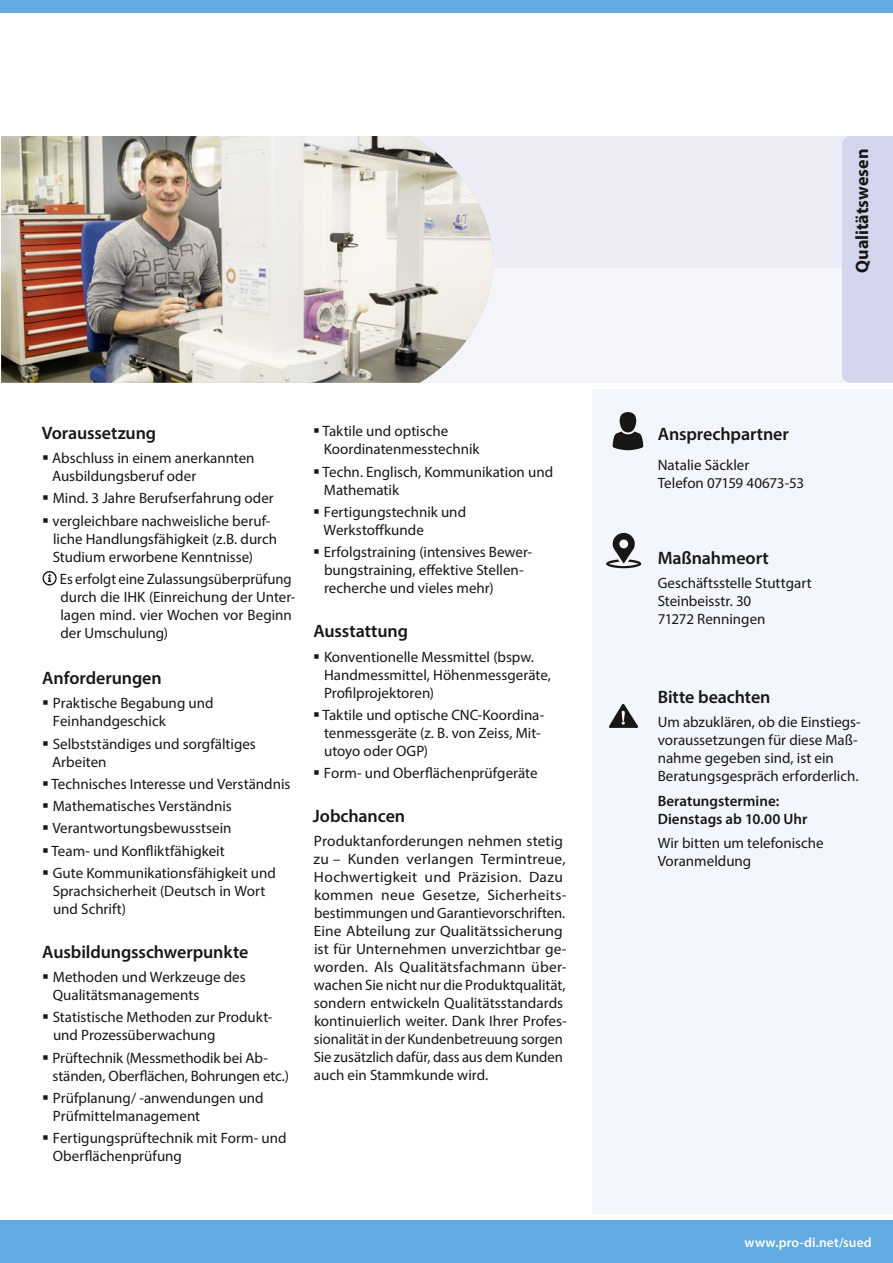
<style>
.page{position:relative;width:893px;height:1263px;background:#fff}
.page>*{position:absolute;margin:0;border:0;box-sizing:border-box;transform-origin:0 0}
.t1{font:600 18px "Myriad Pro";letter-spacing:-.005em;color:#181715}
.t2{font:700 18px "Myriad Pro";color:#181715}
.t3{font:15px/18px "Myriad Pro";color:#181715}
.t4{font:600 15px/18px "Myriad Pro";color:#181715}
.t5{font:600 13.5px "Myriad Pro";letter-spacing:.01em;color:#fff}
</style>
<div class="page">
<div style="left:592px;top:389px;width:301px;height:825px;background:#f3f7fd"></div>
<div style="left:1px;top:136px;width:892px;height:247px;background:#f4f5fb"></div>
<div style="left:1px;top:136px;width:892px;height:132px;background:#ecedf7"></div>
<img style="left:1px;top:136px;width:492px;height:247px">
<svg style="left:613px;top:412px;width:30px;height:38px"></svg>
<svg style="left:606px;top:533px;width:35px;height:35px"></svg>
<svg style="left:609px;top:704px;width:29px;height:24px"></svg>
<svg style="left:43px;top:571px;width:14px;height:14px"></svg>
<div style="left:0;top:0;width:893px;height:13px;background:#62aae2"></div>
<div style="left:0;top:1220px;width:893px;height:43px;background:#62aae2"></div>
<div style="left:842px;top:136px;width:51px;height:247px;background:#d4d6ed"></div>
<p class="t1" style="left:42px;top:421px;width:116px">Voraussetzung</p>
<p class="t3" style="left:52px;top:449px;width:204px">Abschluss in einem anerkannten<br>Ausbildungsberuf oder</p>
<p class="t3" style="left:53px;top:487px;width:223px;line-height:22.2px">Mind. 3 Jahre Berufserfahrung oder vergleichbare nachweisliche beruf-</p>
<p class="t3" style="left:53px;top:529px;width:226px">liche Handlungsfähigkeit (z.B. durch<br>Studium erworbene Kenntnisse)</p>
<p class="t3" style="left:60px;top:570px;width:237px">Es erfolgt eine Zulassungsüberprüfung durch die IHK (Einreichung der Unter&shy;lagen mind. vier Wochen vor Beginn der Umschulung)</p>
<p class="t1" style="left:42px;top:666px;width:121px">Anforderungen</p>
<p class="t3" style="left:53px;top:694px;width:162px">Praktische Begabung und<br>Feinhandgeschick</p>
<p class="t3" style="left:52px;top:734px;width:205px">Selbstständiges und sorgfältiges<br>Arbeiten</p>
<p class="t3" style="left:51px;top:772px;width:240px;line-height:22.2px">Technisches Interesse und Verständnis<br>Mathematisches Verständnis<br>Verantwortungsbewusstsein<br>Team- und Konfliktfähigkeit<br>Gute Kommunikationsfähigkeit und</p>
<p class="t3" style="left:53px;top:881px;width:214px">Sprachsicherheit (Deutsch in Wort und Schrift)</p>
<p class="t1" style="left:42px;top:940px;width:208px">Ausbildungsschwerpunkte</p>
<p class="t3" style="left:53px;top:968px;width:194px">Methoden und Werkzeuge des<br>Qualitätsmanagements</p>
<p class="t3" style="left:53px;top:1008px;width:221px">Statistische Methoden zur Produkt&shy;und Prozessüberwachung</p>
<p class="t3" style="left:52px;top:1048px;width:238px">Prüftechnik (Messmethodik bei Ab&shy;ständen, Oberflächen, Bohrungen etc.)</p>
<p class="t3" style="left:53px;top:1088px;width:212px">Prüfplanung/ -anwendungen und<br>Prüfmittelmanagement</p>
<p class="t3" style="left:53px;top:1129px;width:235px">Fertigungsprüftechnik mit Form- und<br>Oberflächenprüfung</p>
<p class="t3" style="left:323px;top:422px;width:159px">Taktile und optische<br>Koordinatenmesstechnik</p>
<p class="t3" style="left:323px;top:462px;width:232px">Techn. Englisch, Kommunikation und<br>Mathematik</p>
<p class="t3" style="left:324px;top:503px;width:144px">Fertigungstechnik und<br>Werkstoffkunde</p>
<p class="t3" style="left:324px;top:543px;width:210px">Erfolgstraining (intensives Bewer&shy;bungstraining, effektive Stellen&shy;recherche und vieles mehr)</p>
<p class="t1" style="left:313px;top:620px;width:96px">Ausstattung</p>
<p class="t3" style="left:324px;top:647px;width:228px">Konventionelle Messmittel (bspw.<br>Handmessmittel, Höhenmessgeräte,<br>Profilprojektoren)</p>
<p class="t3" style="left:323px;top:705px;width:223px">Taktile und optische CNC-Koordina&shy;tenmessgeräte (z. B. von Zeiss, Mit&shy;utoyo oder OGP)</p>
<p class="t3" style="left:324px;top:764px;width:215px">Form- und Oberflächenprüfgeräte</p>
<p class="t1" style="left:313px;top:804px;width:94px">Jobchancen</p>
<p class="t3" style="left:314px;top:832px;width:255px">Produktanforderungen nehmen stetig zu – Kunden verlangen Termintreue, Hochwertigkeit und Präzision. Dazu kommen neue Gesetze, Sicherheits&shy;bestimmungen und Garantievorschriften.<br>Eine Abteilung zur Qualitätssicherung ist für Unternehmen unverzichtbar ge&shy;worden. Als Qualitätsfachmann über&shy;wachen Sie nicht nur die Produktqualität, sondern entwickeln Qualitätsstandards kontinuierlich weiter. Dank Ihrer Profes&shy;sionalität in der Kundenbetreuung sorgen Sie zusätzlich dafür, dass aus dem Kunden auch ein Stammkunde wird.</p>
<p class="t2" style="left:850px;top:273px;width:126px;rotate:-90deg">Qualitätswesen</p>
<p class="t1" style="left:658px;top:423px;width:133px">Ansprechpartner</p>
<p class="t3" style="left:658px;top:456px;width:148px">Natalie Säckler<br>Telefon 07159 40673-53</p>
<p class="t1" style="left:658px;top:547px;width:113px">Maßnahmeort</p>
<p class="t3" style="left:658px;top:574px;width:155px">Geschäftsstelle Stuttgart<br>Steinbeisstr. 30<br>71272 Renningen</p>
<p class="t1" style="left:658px;top:685px;width:114px">Bitte beachten</p>
<p class="t3" style="left:658px;top:713px;width:205px">Um abzuklären, ob die Einstiegs&shy;voraussetzungen für diese Maß&shy;nahme gegeben sind, ist ein<br>Beratungsgespräch erforderlich.</p>
<p class="t4" style="left:658px;top:791px;width:151px">Beratungstermine:<br>Dienstags ab 10.00 Uhr</p>
<p class="t3" style="left:658px;top:834px;width:168px">Wir bitten um telefonische<br>Voranmeldung</p>
<p class="t5" style="left:744px;top:1234px;width:129px">www.pro-di.net/sued</p>
</div>
